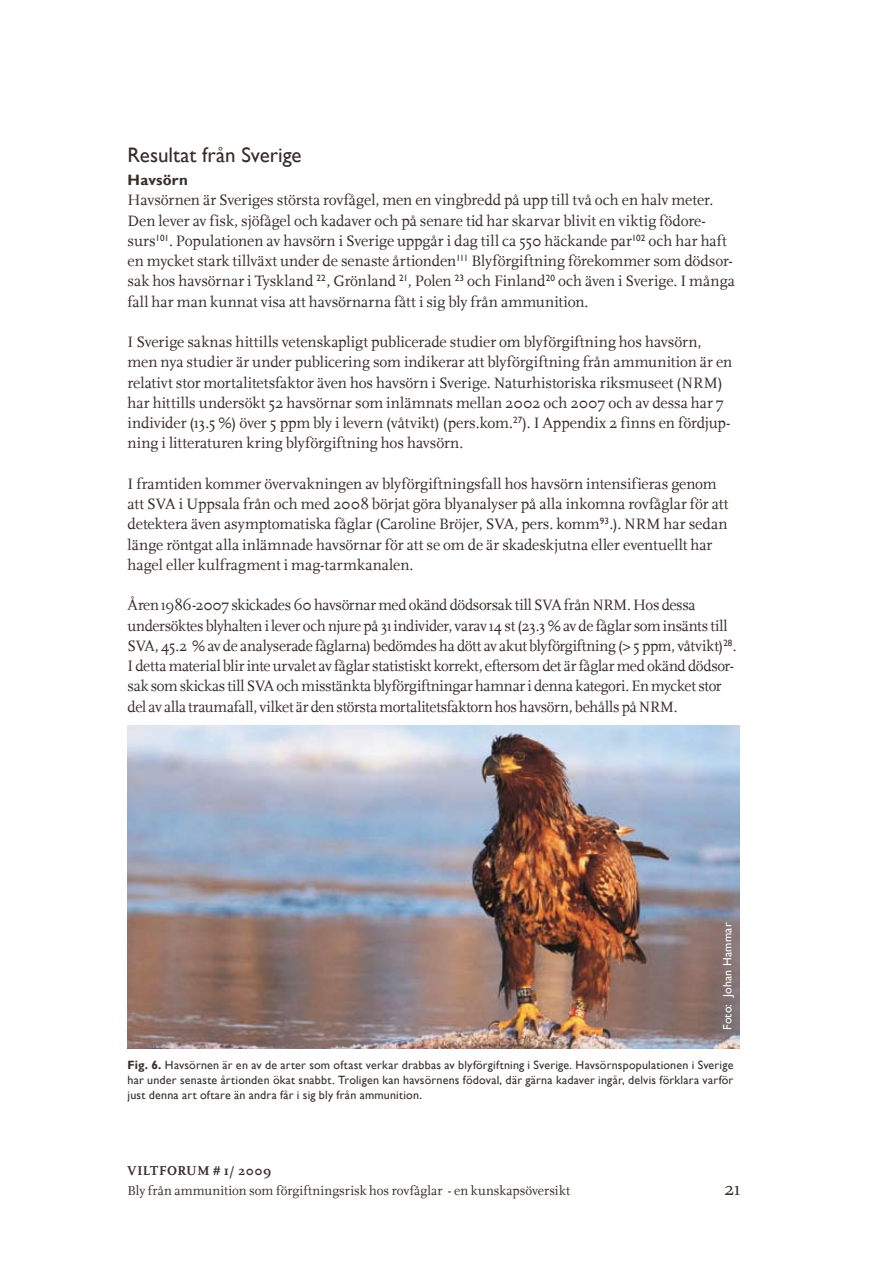
<style>
.page{position:relative;width:893px;height:1263px;background:#fff}
.page>*{position:absolute;margin:0;border:0;box-sizing:border-box;transform-origin:0 0}
.t1{font:21px "Gill Sans";color:#372d28}
.t2{font:19.5px "Scala";color:#372d28}
.t3{font:15.75px/20.2px "Scala";letter-spacing:-.005em;color:#372d28}
.t4{font:700 15px "Gill Sans";letter-spacing:.015em;color:#372d28}
.t5{font:13.5px "Scala";letter-spacing:.005em;color:#372d28}
.t6{font:700 13.5px "Scala";letter-spacing:.035em;color:#372d28}
.t7{font:12px/15px "Gill Sans";letter-spacing:.02em;color:#372d28;text-align:justify}
.t8{font:12px "Gill Sans";letter-spacing:.02em;color:#fcfefe}
.s1{font-weight:700}
</style>
<div class="page">
<img style="left:128px;top:726px;width:612px;height:323px">
<h1 class="t1" style="left:128px;top:143px;width:176px">Resultat från Sverige</h1>
<p class="t4" style="left:128px;top:171px;width:62px">Havsörn</p>
<p class="t3" style="left:128px;top:190px;width:609px">Havsörnen är Sveriges största rovfågel, men en vingbredd på upp till två och en halv meter.<br>Den lever av fisk, sjöfågel och kadaver och på senare tid har skarvar blivit en viktig födore&shy;surs<sup>101</sup>. Populationen av havsörn i Sverige uppgår i dag till ca 550 häckande par<sup>102</sup> och har haft en mycket stark tillväxt under de senaste årtionden<sup>111</sup> Blyförgiftning förekommer som dödsor&shy;sak hos havsörnar i Tyskland <sup>22</sup>, Grönland <sup>21</sup>, Polen <sup>23</sup> och Finland<sup>20</sup> och även i Sverige. I många fall har man kunnat visa att havsörnarna fått i sig bly från ammunition.</p>
<p class="t3" style="left:128px;top:332px;width:606px">I Sverige saknas hittills vetenskapligt publicerade studier om blyförgiftning hos havsörn, men nya studier är under publicering som indikerar att blyförgiftning från ammunition är en relativt stor mortalitetsfaktor även hos havsörn i Sverige. Naturhistoriska riksmuseet (NRM) har hittills undersökt 52 havsörnar som inlämnats mellan 2002 och 2007 och av dessa har 7 individer (13.5 %) över 5 ppm bly i levern (våtvikt) (pers.kom.<sup>27</sup>). I Appendix 2 finns en fördjup&shy;ning i litteraturen kring blyförgiftning hos havsörn.</p>
<p class="t3" style="left:128px;top:474px;width:602px">I framtiden kommer övervakningen av blyförgiftningsfall hos havsörn intensifieras genom att SVA i Uppsala från och med 2008 börjat göra blyanalyser på alla inkomna rovfåglar för att detektera även asymptomatiska fåglar (Caroline Bröjer, SVA, pers. komm<sup>93</sup>.). NRM har sedan länge röntgat alla inlämnade havsörnar för att se om de är skadeskjutna eller eventuellt har hagel eller kulfragment i mag-tarmkanalen.</p>
<p class="t3" style="left:128px;top:595px;width:611px">Åren 1986-2007 skickades 60 havsörnar med okänd dödsorsak till SVA från NRM. Hos dessa undersöktes blyhalten i lever och njure på 31 individer, varav 14 st (23.3 % av de fåglar som insänts till SVA, 45.2 % av de analyserade fåglarna) bedömdes ha dött av akut blyförgiftning (&gt; 5 ppm, våtvikt)<sup>28</sup>.<br>I detta material blir inte urvalet av fåglar statistiskt korrekt, eftersom det är fåglar med okänd dödsor&shy;sak som skickas till SVA och misstänkta blyförgiftningar hamnar i denna kategori. En mycket stor del av alla traumafall, vilket är den största mortalitetsfaktorn hos havsörn, behålls på NRM.</p>
<p class="t8" style="left:720px;top:1030px;width:109px;rotate:-90deg">Foto: Johan Hammar</p>
<p class="t7" style="left:128px;top:1057px;width:607px"><span class="s1">Fig. 6.</span> Havsörnen är en av de arter som oftast verkar drabbas av blyförgiftning i Sverige. Havsörnspopulationen i Sverige har under senaste årtionden ökat snabbt. Troligen kan havsörnens födoval, där gärna kadaver ingår, delvis förklara varför just denna art oftare än andra får i sig bly från ammunition.</p>
<p class="t6" style="left:128px;top:1163px;width:145px">VILTFORUM # 1/ 2009</p>
<p class="t5" style="left:128px;top:1183px;width:444px">Bly från ammunition som förgiftningsrisk hos rovfåglar - en kunskapsöversikt</p>
<p class="t2" style="left:724px;top:1178px;width:17px">21</p>
</div>
